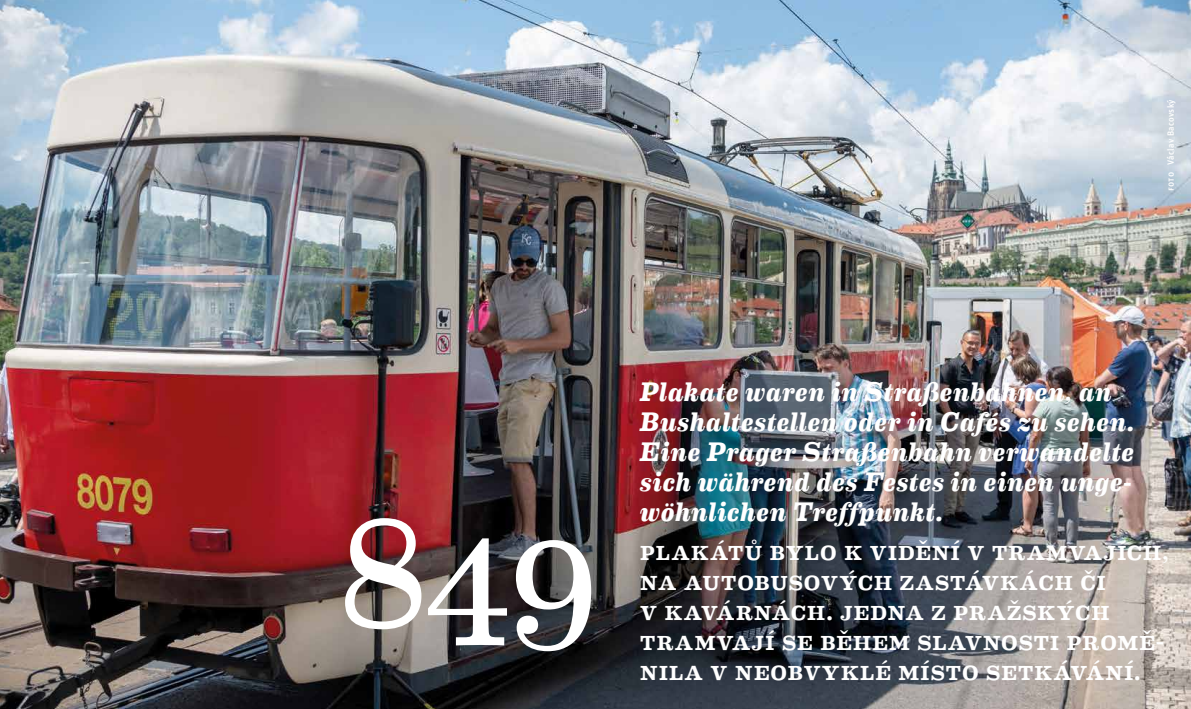
<style>
.page{position:relative;width:1191px;height:709px;background:#fff}
.page>*{position:absolute;margin:0;border:0;box-sizing:border-box;transform-origin:0 0}
.t1{font:153.3px "Eames Century Modern";color:#fff}
.t2{font:italic 700 27px/30px "Eames Century Modern";letter-spacing:.015em;color:#fff}
.t3{font:500 27px "Eames Century Modern";letter-spacing:.02em;color:#fff}
.t4{font:500 9px "Unit Pro";letter-spacing:.025em;color:#fff}
</style>
<div class="page">
<img style="left:0;top:0;width:1191px;height:709px">
<p class="t4" style="left:1165px;top:191px;width:94px;rotate:-90deg">foto Václav Bacovský</p>
<h1 class="t1" style="left:338px;top:460px;width:260px">849</h1>
<p class="t2" style="left:640px;top:374px;width:496px">Plakate waren in Straßenbahnen, an Bushaltestellen oder in Cafés zu sehen.<br>Eine Prager Straßenbahn verwandelte sich während des Festes in einen unge&shy;wöhnlichen Treffpunkt.</p>
<p class="t3" style="left:640px;top:530px;width:19px">PLAKÁT</p>
<p class="t3" style="left:744px;top:530px;width:43px">Ů BYLO</p>
<p class="t3" style="left:844px;top:530px;width:15px">KVID</p>
<p class="t3" style="left:915px;top:530px;width:69px">ĚNÍ VTRAMVAJÍC</p>
<p class="t3" style="left:1142px;top:530px;width:27px">H,</p>
<p class="t3" style="left:640px;top:560px;width:62px">NA AUTOBUSOVÝC</p>
<p class="t3" style="left:873px;top:560px;width:44px">H ZASTÁVKÁC</p>
<p class="t3" style="left:1054px;top:560px;width:39px">H ČI</p>
<p class="t3" style="left:640px;top:590px;width:18px">VKAVÁRNÁC</p>
<p class="t3" style="left:807px;top:590px;width:51px">H. JEDNA</p>
<p class="t3" style="left:931px;top:590px;width:16px">ZPRA</p>
<p class="t3" style="left:1006px;top:590px;width:33px">ŽSKÝC</p>
<p class="t3" style="left:1091px;top:590px;width:20px">H</p>
<p class="t3" style="left:640px;top:620px;width:18px">TRAMVAJÍ</p>
<p class="t3" style="left:782px;top:620px;width:152px">SE BĚHEM SLAVNOSTI</p>
<p class="t3" style="left:1066px;top:620px;width:19px">PROM</p>
<p class="t3" style="left:1139px;top:620px;width:25px">Ě-</p>
<p class="t3" style="left:640px;top:650px;width:17px">NILA</p>
<p class="t3" style="left:710px;top:650px;width:18px">VNEOBVYKLÉ</p>
<p class="t3" style="left:898px;top:650px;width:17px">MÍSTO</p>
<p class="t3" style="left:986px;top:650px;width:18px">SETKÁVÁNÍ</p>
<p class="t3" style="left:1134px;top:650px;width:9px">.</p>
</div>
